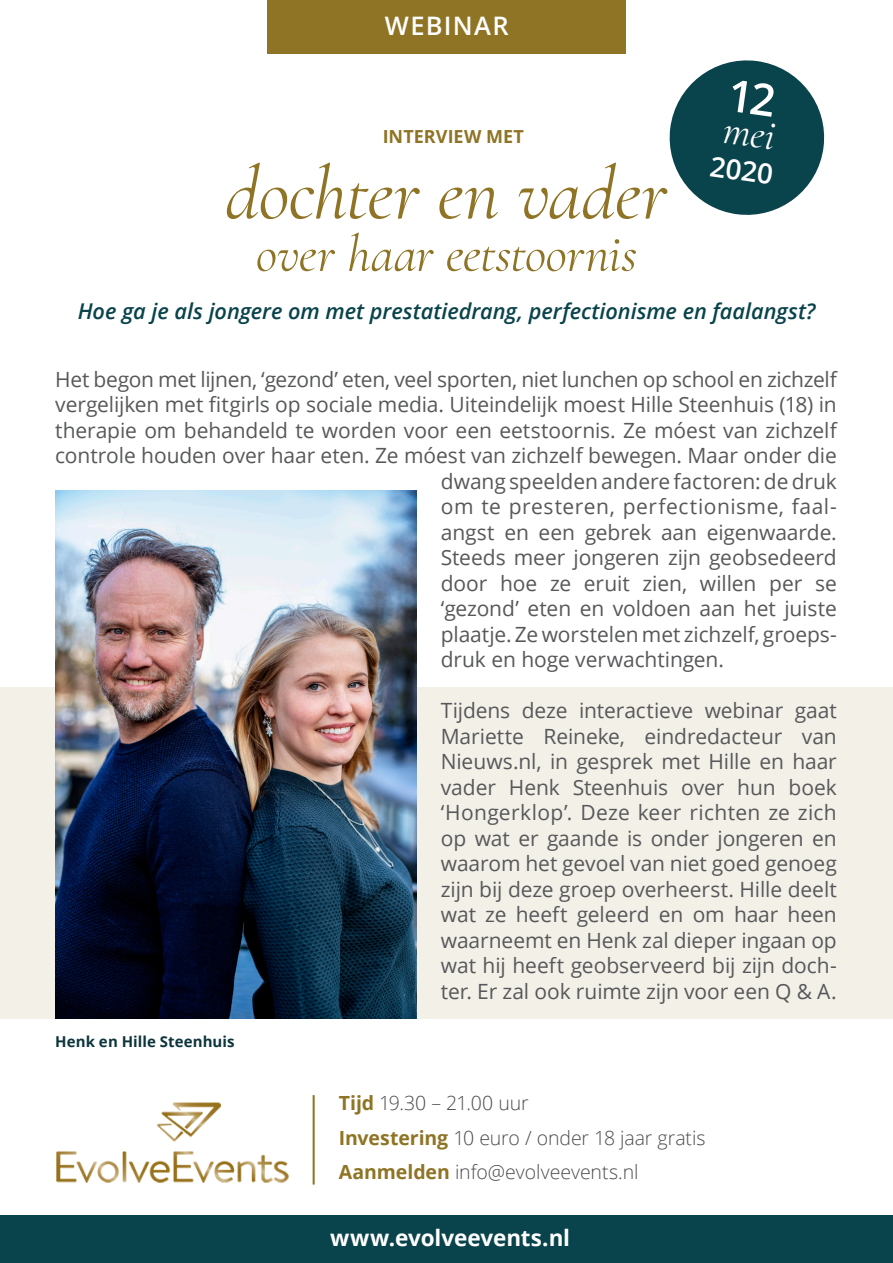
<style>
.page{position:relative;width:893px;height:1263px;background:#fff}
.page>*{position:absolute;margin:0;border:0;box-sizing:border-box;transform-origin:0 0}
.t1{font:italic 76.5px "Cormorant Garamond";letter-spacing:-.005em;color:#8f7425}
.t2{font:italic 52.5px "Cormorant Garamond";letter-spacing:-.005em;color:#8f7425}
.t3{font:600 27.9px "Open Sans";color:#fff}
.t4{font:600 25.5px "Open Sans";letter-spacing:.055em;color:#fff}
.t5{font:700 22.5px "Open Sans";letter-spacing:-.005em;color:#fff}
.t6{font:italic 600 21.75px "Open Sans";letter-spacing:-.005em;color:#09434b}
.t7{font:21px/25.5px "Open Sans";letter-spacing:-.005em;color:#57585a;text-align:justify}
.t8{font:21px "Open Sans";letter-spacing:.025em;color:#57585a}
.t9{font:300 19.5px "Open Sans";letter-spacing:-.005em;color:#4b4c4d}
.t10{font:700 18px "Open Sans";letter-spacing:.005em;color:#8f7425}
.t11{font:700 15px "Open Sans";letter-spacing:.005em;color:#0c353d}
.s1{font-weight:700;color:#8f7425}
</style>
<div class="page">
<div style="left:0;top:687px;width:893px;height:331px;background:#f3f0e8"></div>
<div style="left:267px;top:0;width:359px;height:54px;background:#8f7425"></div>
<img style="left:44px;top:1102px;width:257px;height:114px">
<div style="left:0;top:1216px;width:893px;height:47px;background:#09434b"></div>
<img style="left:55px;top:490px;width:361px;height:528px">
<hr style="left:313px;top:1095px;width:2px;height:89px;background:#8f7425">
<svg style="left:669px;top:60px;width:156px;height:155px"></svg>
<p class="t4" style="left:385px;top:8px;width:126px">WEBINAR</p>
<p class="t10" style="left:383px;top:124px;width:143px">INTERVIEW MET</p>
<p class="t1" style="left:225px;top:149px;width:444px">dochter en vader</p>
<p class="t3" style="left:713px;top:147px;width:65px;rotate:8deg">2020</p>
<p class="t2" style="left:256px;top:223px;width:383px">over haar eetstoornis</p>
<p class="t6" style="left:78px;top:296px;width:739px">Hoe ga je als jongere om met prestatiedrang, perfectionisme en faalangst?</p>
<p class="t7" style="left:55px;top:366px;width:783px">Het begon met lijnen, ‘gezond’ eten, veel sporten, niet lunchen op school en zichzelf</p>
<p class="t7" style="left:55px;top:391px;width:783px">vergelijken met fitgirls op sociale media. Uiteindelijk moest Hille Steenhuis (18) in</p>
<p class="t7" style="left:55px;top:417px;width:783px">therapie om behandeld te worden voor een eetstoornis. Ze móest van zichzelf</p>
<p class="t7" style="left:55px;top:442px;width:783px">controle houden over haar eten. Ze móest van zichzelf bewegen. Maar onder die</p>
<p class="t7" style="left:441px;top:468px;width:398px">dwang speelden andere factoren: de druk</p>
<p class="t8" style="left:441px;top:492px;width:398px">om te presteren, perfectionisme, faal-</p>
<p class="t7" style="left:441px;top:519px;width:398px">angst en een gebrek aan eigenwaarde.</p>
<p class="t7" style="left:441px;top:544px;width:397px">Steeds meer jongeren zijn geobsedeerd</p>
<p class="t7" style="left:441px;top:570px;width:398px">door hoe ze eruit zien, willen per se</p>
<p class="t7" style="left:441px;top:595px;width:397px">‘gezond’ eten en voldoen aan het juiste</p>
<p class="t7" style="left:441px;top:621px;width:398px">plaatje. Ze worstelen met zichzelf, groeps-</p>
<p class="t7" style="left:441px;top:646px;width:285px">druk en hoge verwachtingen.</p>
<p class="t7" style="left:441px;top:697px;width:398px">Tijdens deze interactieve webinar gaat Mariette Reineke, eindredacteur van Nieuws.nl, in gesprek met Hille en haar vader Henk Steenhuis over hun boek ‘Hongerklop’. Deze keer richten ze zich op wat er gaande is onder jongeren en waarom het gevoel van niet goed genoeg zijn bij deze groep overheerst. Hille deelt wat ze heeft geleerd en om haar heen waarneemt en Henk zal dieper ingaan op wat hij heeft geobserveerd bij zijn doch&shy;ter. Er zal ook ruimte zijn voor een Q &amp; A.</p>
<p class="t11" style="left:55px;top:1031px;width:181px">Henk en Hille Steenhuis</p>
<p class="t9" style="left:339px;top:1090px;width:192px"><span class="s1">Tijd</span> 19.30 – 21.00 uur</p>
<p class="t9" style="left:339px;top:1124px;width:368px"><span class="s1">Investering</span> 10 euro / onder 18 jaar gratis</p>
<p class="t9" style="left:339px;top:1159px;width:301px"><span class="s1">Aanmelden</span> info@evolveevents.nl</p>
<p class="t5" style="left:330px;top:1222px;width:241px">www.evolveevents.nl</p>
</div>
